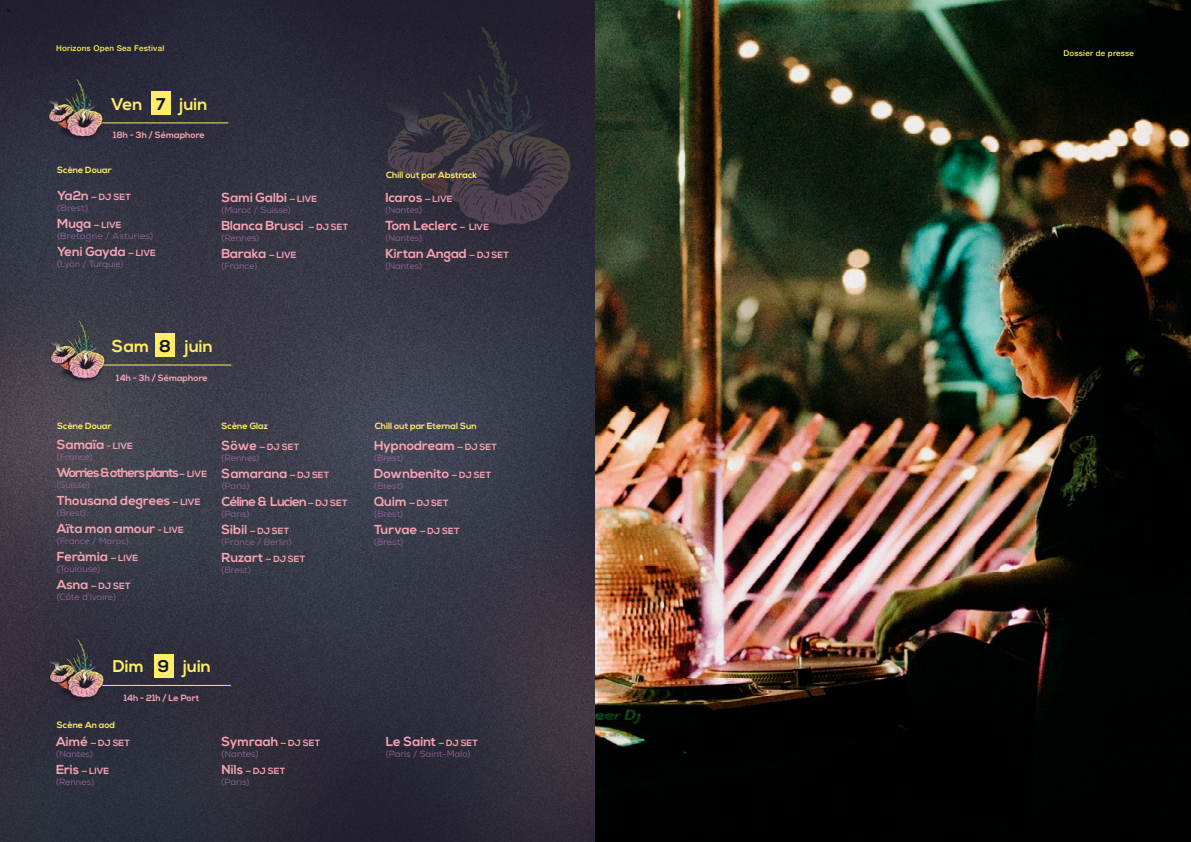
<style>
.page{position:relative;width:1191px;height:842px;background:#fff}
.page>*{position:absolute;margin:0;border:0;box-sizing:border-box;transform-origin:0 0}
.t1{font:700 17px "Nexa";color:#fded67}
.t2{font:700 13px "Nexa";color:#f6a4b2}
.t3{font:700 13px "Nexa";letter-spacing:-.075em;color:#f6a4b2}
.t4{font:700 13px "Nexa";letter-spacing:-.05em;color:#f6a4b2}
.t5{font:9px/11px "Nexa";color:#976899}
.t6{font:700 9px "Nexa";color:#fded67}
.t7{font:700 9px "Nexa";color:#f6a4b2}
.t8{font:9px/11px "Nexa";letter-spacing:.03em;color:#976899}
.t9{font:500 8px "Helvetica Neue";letter-spacing:.03em;color:#fded67}
.s1{color:#121329}
.s2{font-weight:700;font-size:13px;color:#f6a4b2}
.s3{font-weight:700;color:#f6a4b2}
.s4{font-size:9px}
</style>
<div class="page">
<img style="left:0;top:0;width:1191px;height:842px">
<div style="left:151px;top:91px;width:20px;height:24px;background:#fded67"></div>
<hr style="left:83px;top:123px;width:145px;height:1px;background:#fded67">
<img style="left:329px;top:18px;width:271px;height:224px">
<img style="left:32px;top:76px;width:95px;height:65px">
<div style="left:155px;top:333px;width:20px;height:24px;background:#fded67"></div>
<hr style="left:86px;top:365px;width:145px;height:1px;background:#fded67">
<img style="left:34px;top:317px;width:95px;height:65px">
<div style="left:154px;top:654px;width:19px;height:24px;background:#fded67"></div>
<hr style="left:86px;top:685px;width:145px;height:1px;background:#fded67">
<img style="left:34px;top:637px;width:95px;height:64px">
<p class="t9" style="left:56px;top:42px;width:109px">Horizons Open Sea Festival</p>
<h1 class="t1" style="left:111px;top:94px;width:98px">Ven <span class="s1">7</span> juin</h1>
<p class="t7" style="left:113px;top:130px;width:93px">18h - 3h / Sémaphore</p>
<p class="t6" style="left:57px;top:165px;width:56px">Scène Douar</p>
<p class="t5" style="left:57px;top:191px;width:75px"><span class="s2">Ya2n</span> <span class="s3">— DJ SET </span>(Brest)</p>
<p class="t8" style="left:57px;top:219px;width:97px"><span class="s2">Muga</span> <span class="s3">— LIVE </span>(Bretagne / Asturies)</p>
<h2 class="t2" style="left:57px;top:244px;width:100px">Yeni Gayda <span class="s4">— LIVE</span></h2>
<p class="t5" style="left:57px;top:258px;width:68px">(Lyon / Turquie)</p>
<h2 class="t2" style="left:221px;top:190px;width:97px">Sami Galbi <span class="s4">— LIVE</span></h2>
<p class="t5" style="left:221px;top:204px;width:71px">(Maroc / Suisse)</p>
<h2 class="t2" style="left:221px;top:218px;width:128px">Blanca Brusci <span class="s4">— DJ SET</span></h2>
<p class="t5" style="left:221px;top:232px;width:39px">(Rennes)</p>
<h2 class="t2" style="left:221px;top:246px;width:77px">Baraka <span class="s4">— LIVE</span></h2>
<p class="t5" style="left:221px;top:260px;width:37px">(France)</p>
<p class="t6" style="left:386px;top:170px;width:92px">Chill out par Abstrack</p>
<h2 class="t2" style="left:385px;top:190px;width:68px">Icaros <span class="s4">— LIVE</span></h2>
<p class="t5" style="left:385px;top:204px;width:38px">(Nantes)</p>
<h2 class="t2" style="left:385px;top:218px;width:105px">Tom Leclerc <span class="s4">— LIVE</span></h2>
<p class="t5" style="left:385px;top:232px;width:38px">(Nantes)</p>
<h2 class="t2" style="left:385px;top:246px;width:125px">Kirtan Angad <span class="s4">— DJ SET</span></h2>
<p class="t5" style="left:385px;top:260px;width:38px">(Nantes)</p>
<h1 class="t1" style="left:112px;top:336px;width:102px">Sam <span class="s1">8</span> juin</h1>
<p class="t7" style="left:116px;top:372px;width:93px">14h - 3h / Sémaphore</p>
<p class="t6" style="left:57px;top:420px;width:56px">Scène Douar</p>
<p class="t6" style="left:222px;top:420px;width:48px">Scène Glaz</p>
<h2 class="t2" style="left:57px;top:437px;width:78px">Samaïa <span class="s4">- LIVE</span></h2>
<p class="t5" style="left:57px;top:451px;width:37px">(France)</p>
<h2 class="t3" style="left:57px;top:465px;width:152px">Worries &amp; others plants <span class="s4">— LIVE</span></h2>
<p class="t5" style="left:57px;top:479px;width:35px">(Suisse)</p>
<h2 class="t2" style="left:57px;top:493px;width:145px">Thousand degrees <span class="s4">— LIVE</span></h2>
<p class="t5" style="left:57px;top:507px;width:31px">(Brest)</p>
<h2 class="t2" style="left:57px;top:521px;width:128px">Aïta mon amour <span class="s4">- LIVE</span></h2>
<p class="t5" style="left:57px;top:535px;width:74px">(France / Maroc)</p>
<h2 class="t2" style="left:57px;top:549px;width:83px">Feràmia <span class="s4">— LIVE</span></h2>
<p class="t5" style="left:57px;top:560px;width:75px;line-height:17px">(Toulouse)<br><span class="s2">Asna</span> <span class="s3">— DJ SET</span></p>
<p class="t5" style="left:57px;top:591px;width:61px">(Côte d’Ivoire)</p>
<p class="t5" style="left:222px;top:441px;width:79px"><span class="s2">Söwe</span> <span class="s3">— DJ SET </span>(Rennes)</p>
<h2 class="t2" style="left:222px;top:466px;width:109px">Samarana <span class="s4">— DJ SET</span></h2>
<p class="t5" style="left:222px;top:480px;width:29px">(Paris)</p>
<h2 class="t4" style="left:222px;top:494px;width:127px">Céline &amp; Lucien <span class="s4">— DJ SET</span></h2>
<p class="t5" style="left:222px;top:505px;width:69px;line-height:17px">(Paris)<br><span class="s2">Sibil</span> <span class="s3">— DJ SET</span></p>
<p class="t5" style="left:222px;top:536px;width:71px">(France / Berlin)</p>
<h2 class="t2" style="left:222px;top:550px;width:85px">Ruzart <span class="s4">— DJ SET</span></h2>
<p class="t5" style="left:222px;top:564px;width:31px">(Brest)</p>
<h1 class="t1" style="left:113px;top:657px;width:100px">Dim <span class="s1">9</span> juin</h1>
<p class="t7" style="left:124px;top:693px;width:77px">14h - 21h / Le Port</p>
<p class="t6" style="left:57px;top:719px;width:60px">Scène An aod</p>
<p class="t5" style="left:56px;top:738px;width:76px"><span class="s2">Aimé</span> <span class="s3">— DJ SET </span>(Nantes)</p>
<p class="t5" style="left:56px;top:766px;width:55px"><span class="s2">Eris</span> <span class="s3">— LIVE </span>(Rennes)</p>
<h2 class="t2" style="left:222px;top:734px;width:100px">Symraah <span class="s4">— DJ SET</span></h2>
<p class="t5" style="left:222px;top:746px;width:65px;line-height:17px">(Nantes)<br><span class="s2">Nils</span> <span class="s3">— DJ SET</span></p>
<p class="t5" style="left:222px;top:777px;width:29px">(Paris)</p>
<p class="t6" style="left:375px;top:420px;width:104px">Chill out par Eternal Sun</p>
<h2 class="t2" style="left:374px;top:438px;width:124px">Hypnodream <span class="s4">— DJ SET</span></h2>
<p class="t5" style="left:374px;top:452px;width:31px">(Brest)</p>
<h2 class="t2" style="left:374px;top:466px;width:119px">Downbenito <span class="s4">— DJ SET</span></h2>
<p class="t5" style="left:374px;top:477px;width:76px;line-height:17px">(Brest)<br><span class="s2">Quim</span> <span class="s3">— DJ SET</span></p>
<p class="t5" style="left:374px;top:508px;width:31px">(Brest)</p>
<h2 class="t2" style="left:374px;top:522px;width:87px">Turvae <span class="s4">— DJ SET</span></h2>
<p class="t5" style="left:374px;top:536px;width:31px">(Brest)</p>
<h2 class="t2" style="left:386px;top:734px;width:94px">Le Saint <span class="s4">— DJ SET</span></h2>
<p class="t5" style="left:386px;top:749px;width:86px">(Paris / Saint-Malo)</p>
<p class="t9" style="left:1063px;top:47px;width:72px">Dossier de presse</p>
</div>
